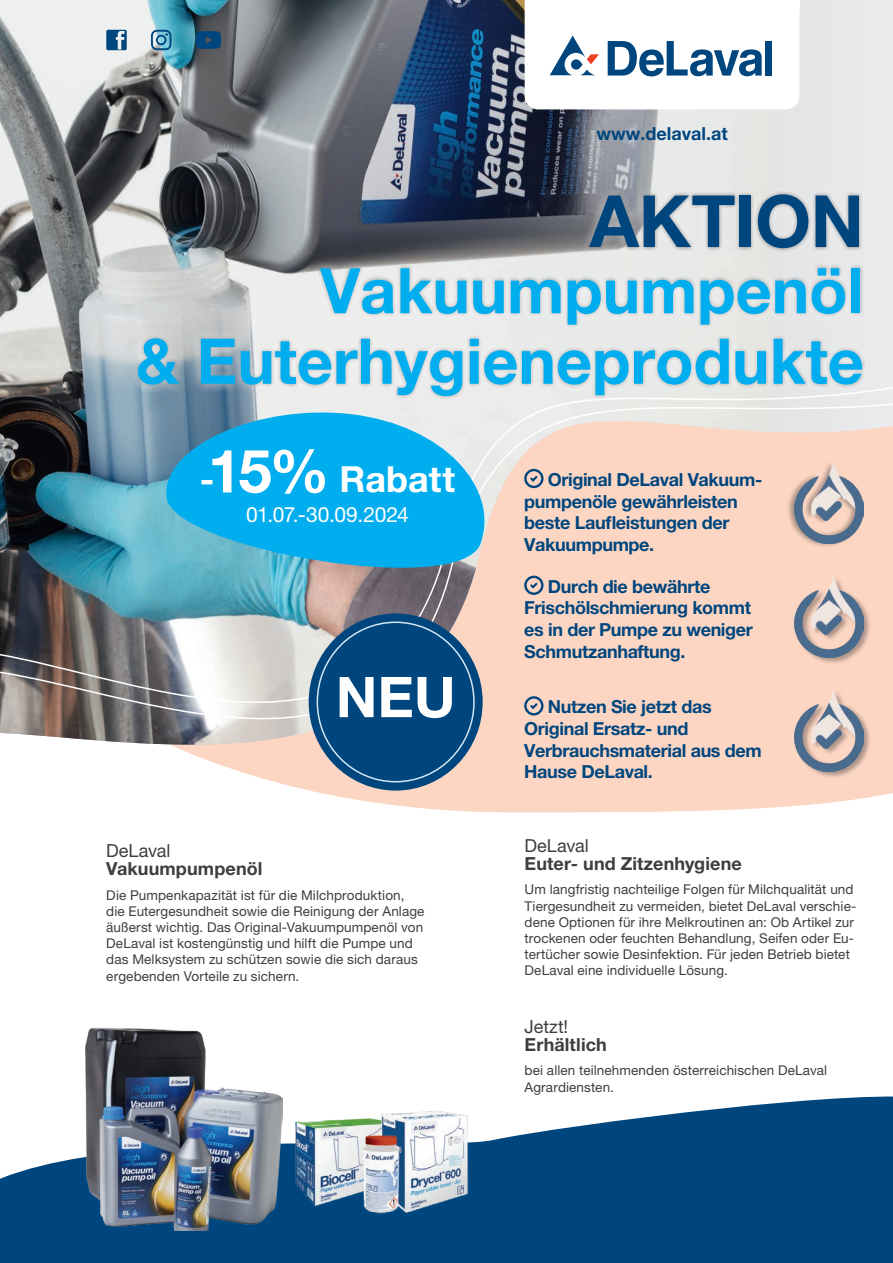
<style>
.page{position:relative;width:893px;height:1263px;background:#fff}
.page>*{position:absolute;margin:0;border:0;box-sizing:border-box;transform-origin:0 0}
.t1{font:700 72px "Helvetica Neue LT Pro";letter-spacing:-.005em;color:#00467e}
.t2{font:700 63px/70.5px "Helvetica Neue LT Pro";color:#00aeef;text-align:right}
.t3{font:700 56.25px "Helvetica Neue LT Std";color:#fff}
.t4{font:700 36px "Helvetica Neue LT Pro";letter-spacing:.005em;color:#fff}
.t5{font:21px "Helvetica Neue LT Pro";letter-spacing:-.02em;color:#fff}
.t6{font:700 18px/21.6px "Helvetica Neue LT Pro";letter-spacing:-.02em;color:#00467e}
.t7{font:700 18px "Helvetica Neue LT Pro";letter-spacing:.01em;color:#3e3e3f}
.t8{font:18px "Helvetica Neue LT Pro";color:#3e3e3f}
.t9{font:700 18px "Helvetica Neue LT Pro";color:#00467e}
.t10{font:13.5px/16.2px "Helvetica Neue LT Pro";letter-spacing:.01em;color:#3e3e3f}
.s1{font-size:60px}
</style>
<div class="page">
<svg style="left:0;top:1085px;width:893px;height:178px;fill:#00467e"></svg>
<img style="left:0;top:0;width:893px;height:813px">
<svg style="left:160px;top:406px;width:340px;height:193px;fill:#00aeef"></svg>
<svg style="left:151px;top:30px;width:20px;height:20px"></svg>
<svg style="left:106px;top:30px;width:21px;height:20px"></svg>
<svg style="left:196px;top:31px;width:25px;height:18px"></svg>
<svg style="left:524px;top:469px;width:19px;height:19px"></svg>
<svg style="left:524px;top:576px;width:19px;height:19px"></svg>
<svg style="left:524px;top:696px;width:19px;height:19px"></svg>
<div style="left:309px;top:613px;width:174px;height:177px;background:#00467e;border-radius:50%"></div>
<div style="left:786px;top:458px;width:78px;height:91px;background:#231f20;opacity:.5"></div>
<img style="left:795px;top:461px;width:69px;height:83px">
<div style="left:794px;top:574px;width:77px;height:91px;background:#231f20;opacity:.5"></div>
<img style="left:795px;top:575px;width:69px;height:82px">
<div style="left:794px;top:688px;width:77px;height:91px;background:#231f20;opacity:.5"></div>
<img style="left:795px;top:688px;width:69px;height:83px">
<div style="left:129px;top:259px;width:742px;height:147px;background:#fff;opacity:.75"></div>
<div style="left:580px;top:185px;width:288px;height:72px;background:#fff;opacity:.75"></div>
<img style="left:283px;top:1107px;width:202px;height:108px">
<img style="left:86px;top:1027px;width:197px;height:203px">
<h3 class="t9" style="left:596px;top:123px;width:133px">www.delaval.at</h3>
<h1 class="t1" style="left:590px;top:177px;width:276px">AKTION</h1>
<h2 class="t2" style="left:136px;top:254px;width:730px">Vakuumpumpenöl<br>&amp; Euterhygieneprodukte</h2>
<h3 class="t4" style="left:200px;top:457px;width:257px">-<span class="s1">15%</span> Rabatt</h3>
<h3 class="t5" style="left:246px;top:502px;width:164px">01.07.-30.09.2024</h3>
<h3 class="t3" style="left:336px;top:662px;width:121px">NEU</h3>
<h3 class="t8" style="left:106px;top:840px;width:66px">DeLaval</h3>
<h3 class="t7" style="left:106px;top:857px;width:158px">Vakuumpumpenöl</h3>
<p class="t10" style="left:106px;top:886px;width:320px">Die Pumpenkapazität ist für die Milchproduktion, die Eutergesundheit sowie die Reinigung der Anlage äußerst wichtig. Das Original-Vakuumpumpenöl von DeLaval ist kostengünstig und hilft die Pumpe und das Melksystem zu schützen sowie die sich daraus ergebenden Vorteile zu sichern.</p>
<h3 class="t6" style="left:524px;top:468px;width:240px;text-indent:24px">Original DeLaval Vakuum&shy;pumpenöle gewährleisten beste Laufleistungen der<br>Vakuumpumpe.</h3>
<h3 class="t6" style="left:524px;top:575px;width:230px;text-indent:24px">Durch die bewährte<br>Frischölschmierung kommt es in der Pumpe zu weniger<br>Schmutzanhaftung.</h3>
<h3 class="t6" style="left:524px;top:696px;width:239px;text-indent:24px">Nutzen Sie jetzt das<br>Original Ersatz- und<br>Verbrauchsmaterial aus dem<br>Hause DeLaval.</h3>
<h3 class="t8" style="left:525px;top:834px;width:66px">DeLaval</h3>
<h3 class="t7" style="left:525px;top:852px;width:219px">Euter- und Zitzenhygiene</h3>
<p class="t10" style="left:525px;top:881px;width:333px">Um langfristig nachteilige Folgen für Milchqualität und Tiergesundheit zu vermeiden, bietet DeLaval verschie&shy;dene Optionen für ihre Melkroutinen an: Ob Artikel zur trockenen oder feuchten Behandlung, Seifen oder Eu&shy;tertücher sowie Desinfektion. Für jeden Betrieb bietet DeLaval eine individuelle Lösung.</p>
<h3 class="t8" style="left:525px;top:1015px;width:45px">Jetzt!</h3>
<h3 class="t7" style="left:525px;top:1033px;width:84px">Erhältlich</h3>
<p class="t10" style="left:525px;top:1062px;width:304px">bei allen teilnehmenden österreichischen DeLaval<br>Agrardiensten.</p>
</div>
